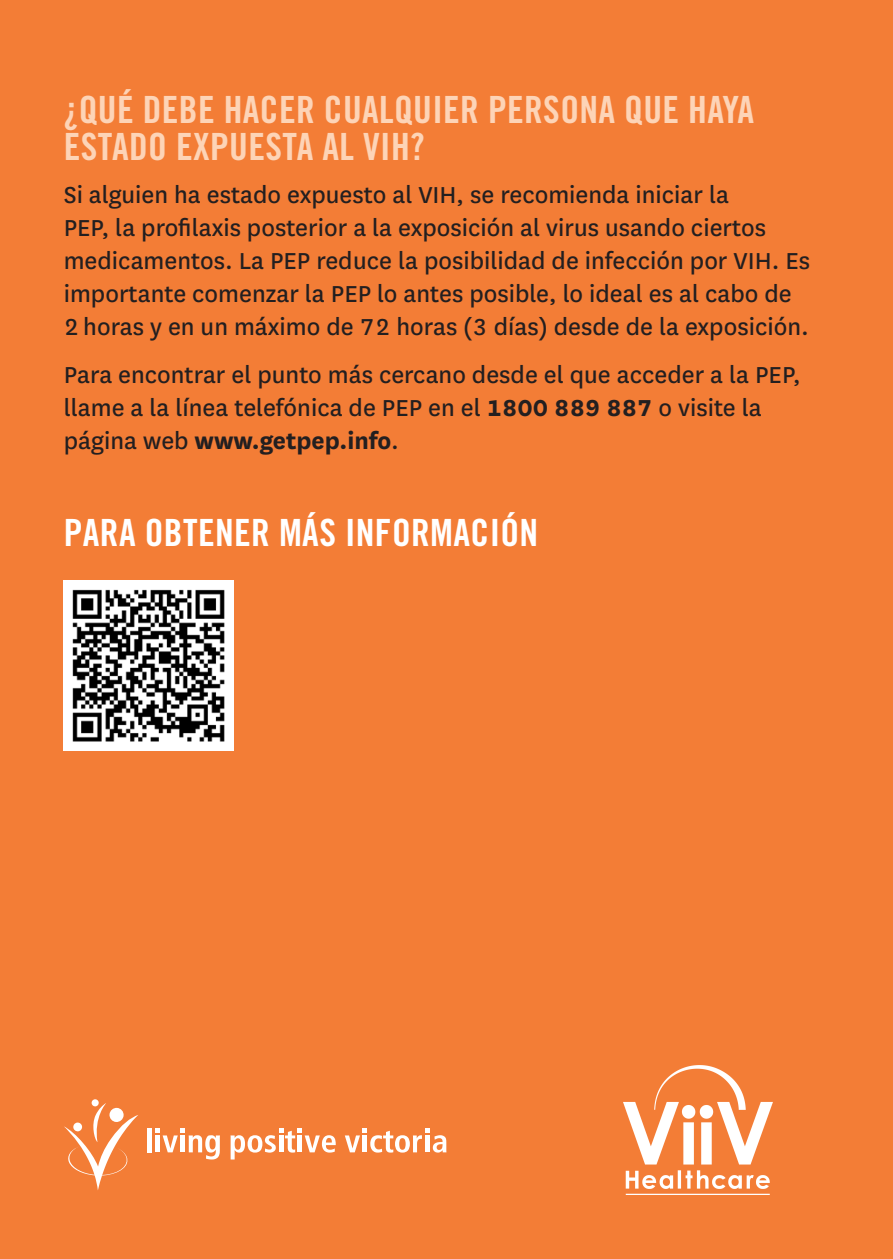
<style>
.page{position:relative;width:893px;height:1259px;background:#f37d36}
.page>*{position:absolute;margin:0;border:0;box-sizing:border-box;transform-origin:0 0}
.t1{font:37.5px/37.5px "Trade Gothic LT Std Bd Cn 20";letter-spacing:.01em;color:#fdd4b7}
.t2{font:37.5px "Trade Gothic LT Std Bd Cn 20";letter-spacing:.01em;color:#fff}
.t3{font:27px/33px "National";color:#231f20}
.s1{font-weight:700}
</style>
<div class="page">
<hr style="left:147px;top:1127px;width:4px;height:25px;background:#fff">
<svg style="left:156px;top:1128px;width:64px;height:31px"></svg>
<svg style="left:230px;top:1128px;width:106px;height:31px"></svg>
<svg style="left:345px;top:1128px;width:101px;height:24px"></svg>
<svg style="left:91px;top:1099px;width:8px;height:7px"></svg>
<svg style="left:64px;top:1102px;width:74px;height:88px"></svg>
<img style="left:64px;top:580px;width:170px;height:171px">
<img style="left:623px;top:1066px;width:149px;height:128px">
<h1 class="t1" style="left:64px;top:90px;width:692px">¿QUÉ DEBE HACER CUALQUIER PERSONA QUE HAYA<br>ESTADO EXPUESTA AL VIH?</h1>
<p class="t3" style="left:64px;top:176px;width:748px">Si alguien ha estado expuesto al VIH, se recomienda iniciar la<br>PEP, la profilaxis posterior a la exposición al virus usando ciertos medicamentos. La PEP reduce la posibilidad de infección por VIH. Es importante comenzar la PEP lo antes posible, lo ideal es al cabo de 2 horas y en un máximo de 72 horas (3 días) desde de la exposición.</p>
<p class="t3" style="left:64px;top:356px;width:738px">Para encontrar el punto más cercano desde el que acceder a la PEP, llame a la línea telefónica de PEP en el <span class="s1">1800 889 887</span> o visite la página web <span class="s1">www.getpep.info</span>.</p>
<h1 class="t2" style="left:64px;top:510px;width:476px">PARA OBTENER MÁS INFORMACIÓN</h1>
</div>
